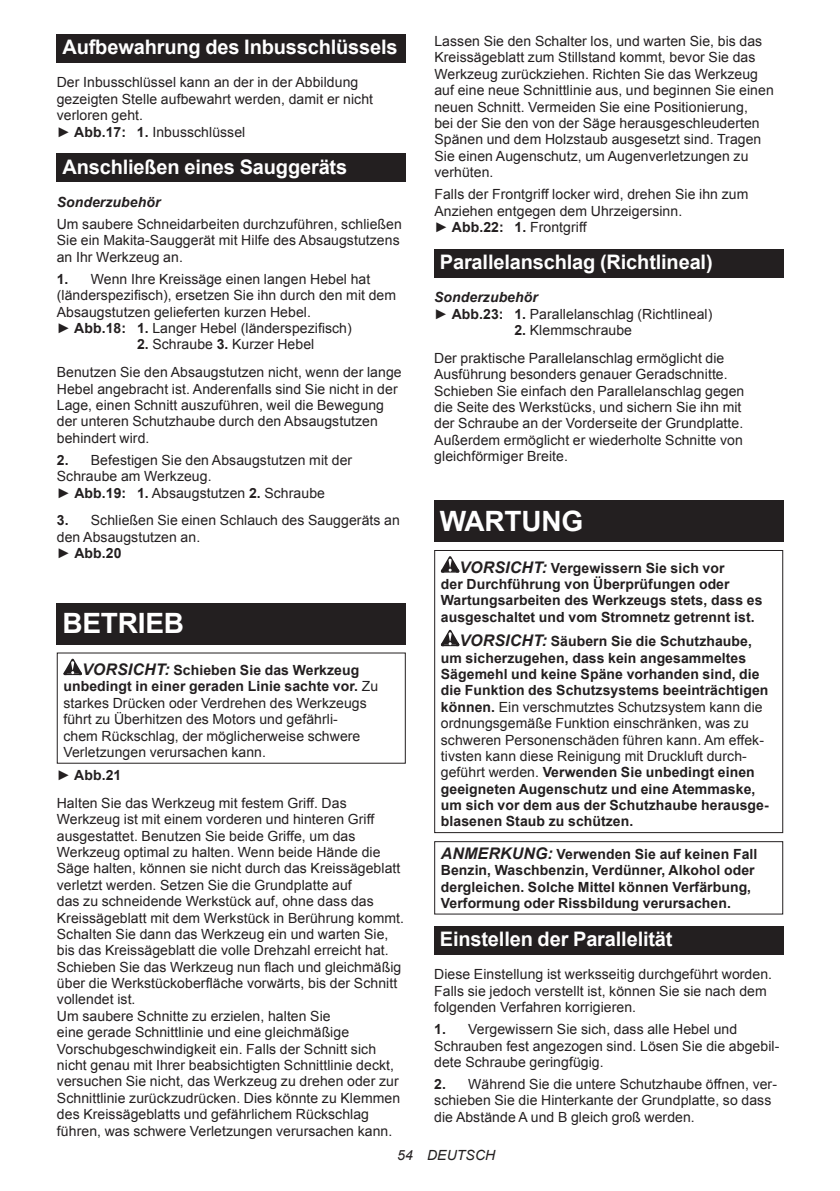
<style>
.page{position:relative;width:840px;height:1191px;background:#fff}
.page>*{position:absolute;margin:0;border:0;box-sizing:border-box;transform-origin:0 0}
.t1{font:700 28px "Arial";letter-spacing:-.01em;color:#fff}
.t2{font:700 20px "Arial";letter-spacing:-.01em;color:#fff}
.t3{font:14px/16.4px "Arial";letter-spacing:.005em;color:#231f20}
.t4{font:700 14px/16.4px "Arial";letter-spacing:.005em;color:#231f20}
.t5{font:italic 700 14px "Arial";letter-spacing:.005em;color:#231f20}
.t6{font:italic 14px "Arial";letter-spacing:.005em;color:#231f20}
.s1{font-weight:700}
.s2{font-weight:700;font-style:italic;font-size:16px}
.s3{font-weight:700;font-style:italic}
.s4{font-style:italic;font-size:16px}
.s5{font-weight:400}
</style>
<div class="page">
<div style="left:57px;top:34px;width:348px;height:29px;background:#231f20"></div>
<div style="left:57px;top:154px;width:348px;height:28px;background:#231f20"></div>
<div style="left:57px;top:603px;width:348px;height:41px;background:#231f20"></div>
<svg style="left:63px;top:658px;width:19px;height:17px"></svg>
<div style="left:434px;top:249px;width:348px;height:28px;background:#231f20"></div>
<div style="left:434px;top:501px;width:348px;height:41px;background:#231f20"></div>
<svg style="left:440px;top:556px;width:19px;height:16px"></svg>
<svg style="left:440px;top:630px;width:19px;height:16px"></svg>
<div style="left:434px;top:550px;width:348px;height:283px;border:1px solid #231f20"></div>
<div style="left:434px;top:841px;width:348px;height:73px;border:1px solid #231f20"></div>
<div style="left:434px;top:926px;width:348px;height:28px;background:#231f20"></div>
<h2 class="t2" style="left:62px;top:34px;width:336px">Aufbewahrung des Inbusschlüssels</h2>
<p class="t3" style="left:57px;top:74px;width:318px">Der Inbusschlüssel kann an der in der Abbildung gezeigten Stelle aufbewahrt werden, damit er nicht verloren geht.<br>► <span class="s1">Abb.17: 1.</span> Inbusschlüssel</p>
<h2 class="t2" style="left:62px;top:153px;width:286px">Anschließen eines Sauggeräts</h2>
<p class="t5" style="left:57px;top:193px;width:105px">Sonderzubehör</p>
<p class="t3" style="left:57px;top:216px;width:346px">Um saubere Schneidarbeiten durchzuführen, schließen<br>Sie ein Makita-Sauggerät mit Hilfe des Absaugstutzens an Ihr Werkzeug an.</p>
<p class="t3" style="left:57px;top:271px;width:341px"><span class="s1">1.</span> Wenn Ihre Kreissäge einen langen Hebel hat (länderspezifisch), ersetzen Sie ihn durch den mit dem Absaugstutzen gelieferten kurzen Hebel.<br>► <span class="s1">Abb.18: 1.</span> Langer Hebel (länderspezifisch)</p>
<p class="t3" style="left:57px;top:331px;width:346px;line-height:27.8px;text-align:center"><span class="s1">2.</span> Schraube <span class="s1">3.</span> Kurzer Hebel<br>Benutzen Sie den Absaugstutzen nicht, wenn der lange</p>
<p class="t3" style="left:57px;top:380px;width:342px">Hebel angebracht ist. Anderenfalls sind Sie nicht in der Lage, einen Schnitt auszuführen, weil die Bewegung der unteren Schutzhaube durch den Absaugstutzen behindert wird.</p>
<p class="t3" style="left:57px;top:452px;width:297px"><span class="s1">2.</span> Befestigen Sie den Absaugstutzen mit der<br>Schraube am Werkzeug.<br>► <span class="s1">Abb.19: 1.</span> Absaugstutzen <span class="s1">2.</span> Schraube</p>
<p class="t3" style="left:57px;top:512px;width:344px"><span class="s1">3.</span> Schließen Sie einen Schlauch des Sauggeräts an den Absaugstutzen an.<br>► <span class="s1">Abb.20</span></p>
<h1 class="t1" style="left:62px;top:604px;width:123px">BETRIEB</h1>
<p class="t3" style="left:63px;top:662px;width:316px;text-indent:19px"><span class="s2">VORSICHT:</span> <span class="s1">Schieben Sie das Werkzeug unbedingt in einer geraden Linie sachte vor.</span> Zu starkes Drücken oder Verdrehen des Werkzeugs führt zu Überhitzen des Motors und gefährli-<br>chem Rückschlag, der möglicherweise schwere Verletzungen verursachen kann.</p>
<p class="t3" style="left:57px;top:761px;width:291px;line-height:27.8px">► <span class="s1">Abb.21<br></span>Halten Sie das Werkzeug mit festem Griff. Das</p>
<p class="t3" style="left:57px;top:811px;width:348px">Werkzeug ist mit einem vorderen und hinteren Griff ausgestattet. Benutzen Sie beide Griffe, um das Werkzeug optimal zu halten. Wenn beide Hände die Säge halten, können sie nicht durch das Kreissägeblatt verletzt werden. Setzen Sie die Grundplatte auf<br>das zu schneidende Werkstück auf, ohne dass das Kreissägeblatt mit dem Werkstück in Berührung kommt.<br>Schalten Sie dann das Werkzeug ein und warten Sie, bis das Kreissägeblatt die volle Drehzahl erreicht hat.<br>Schieben Sie das Werkzeug nun flach und gleichmäßig über die Werkstückoberfläche vorwärts, bis der Schnitt vollendet ist.<br>Um saubere Schnitte zu erzielen, halten Sie<br>eine gerade Schnittlinie und eine gleichmäßige Vorschubgeschwindigkeit ein. Falls der Schnitt sich nicht genau mit Ihrer beabsichtigten Schnittlinie deckt, versuchen Sie nicht, das Werkzeug zu drehen oder zur Schnittlinie zurückzudrücken. Dies könnte zu Klemmen des Kreissägeblatts und gefährlichem Rückschlag führen, was schwere Verletzungen verursachen kann.</p>
<p class="t3" style="left:434px;top:33px;width:341px">Lassen Sie den Schalter los, und warten Sie, bis das Kreissägeblatt zum Stillstand kommt, bevor Sie das Werkzeug zurückziehen. Richten Sie das Werkzeug auf eine neue Schnittlinie aus, und beginnen Sie einen neuen Schnitt. Vermeiden Sie eine Positionierung,<br>bei der Sie den von der Säge herausgeschleuderten Spänen und dem Holzstaub ausgesetzt sind. Tragen Sie einen Augenschutz, um Augenverletzungen zu verhüten.</p>
<p class="t3" style="left:434px;top:186px;width:315px">Falls der Frontgriff locker wird, drehen Sie ihn zum<br>Anziehen entgegen dem Uhrzeigersinn.<br>► <span class="s1">Abb.22: 1.</span> Frontgriff</p>
<h2 class="t2" style="left:439px;top:249px;width:274px">Parallelanschlag (Richtlineal)</h2>
<p class="t3" style="left:434px;top:289px;width:279px"><span class="s3">Sonderzubehör<br></span>► <span class="s1">Abb.23: 1.</span> Parallelanschlag (Richtlineal)</p>
<p class="t3" style="left:434px;top:316px;width:291px;line-height:27.8px;text-indent:80px"><span class="s1">2.</span> Klemmschraube<br>Der praktische Parallelanschlag ermöglicht die</p>
<p class="t3" style="left:434px;top:366px;width:311px">Ausführung besonders genauer Geradschnitte.<br>Schieben Sie einfach den Parallelanschlag gegen die Seite des Werkstücks, und sichern Sie ihn mit der Schraube an der Vorderseite der Grundplatte.<br>Außerdem ermöglicht er wiederholte Schnitte von gleichförmiger Breite.</p>
<h1 class="t1" style="left:439px;top:502px;width:145px">WARTUNG</h1>
<p class="t4" style="left:440px;top:560px;width:323px;text-indent:19px"><span class="s4">VORSICHT:</span> Vergewissern Sie sich vor<br>der Durchführung von Überprüfungen oder Wartungsarbeiten des Werkzeugs stets, dass es ausgeschaltet und vom Stromnetz getrennt ist.</p>
<p class="t4" style="left:440px;top:633px;width:329px;text-indent:19px"><span class="s4">VORSICHT:</span> Säubern Sie die Schutzhaube, um sicherzugehen, dass kein angesammeltes Sägemehl und keine Späne vorhanden sind, die die Funktion des Schutzsystems beeinträchtigen können. <span class="s5">Ein verschmutztes Schutzsystem kann die ordnungsgemäße Funktion einschränken, was zu schweren Personenschäden führen kann. Am effek&shy;tivsten kann diese Reinigung mit Druckluft durch&shy;geführt werden.</span> Verwenden Sie unbedingt einen geeigneten Augenschutz und eine Atemmaske, um sich vor dem aus der Schutzhaube herausge&shy;blasenen Staub zu schützen.</p>
<p class="t4" style="left:440px;top:846px;width:318px"><span class="s4">ANMERKUNG:</span> Verwenden Sie auf keinen Fall Benzin, Waschbenzin, Verdünner, Alkohol oder dergleichen. Solche Mittel können Verfärbung, Verformung oder Rissbildung verursachen.</p>
<h2 class="t2" style="left:439px;top:925px;width:234px">Einstellen der Parallelität</h2>
<p class="t3" style="left:434px;top:966px;width:339px">Diese Einstellung ist werksseitig durchgeführt worden.<br>Falls sie jedoch verstellt ist, können Sie sie nach dem folgenden Verfahren korrigieren.</p>
<p class="t3" style="left:434px;top:1021px;width:346px"><span class="s1">1.</span> Vergewissern Sie sich, dass alle Hebel und<br>Schrauben fest angezogen sind. Lösen Sie die abgebil&shy;dete Schraube geringfügig.</p>
<p class="t3" style="left:434px;top:1076px;width:344px"><span class="s1">2.</span> Während Sie die untere Schutzhaube öffnen, ver&shy;schieben Sie die Hinterkante der Grundplatte, so dass die Abstände A und B gleich groß werden.</p>
<p class="t6" style="left:397px;top:1146px;width:99px">54 DEUTSCH</p>
</div>
